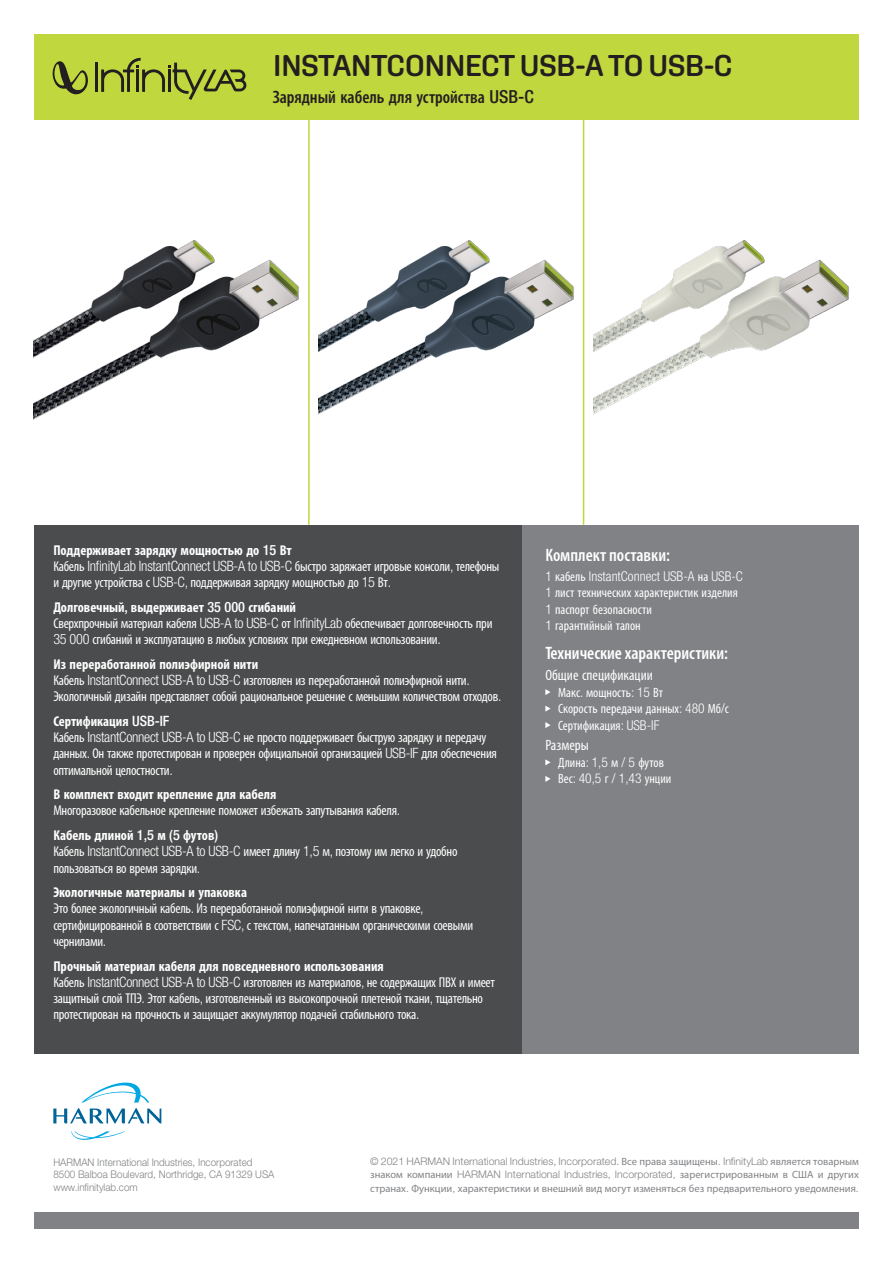
<style>
.page{position:relative;width:893px;height:1263px;background:#fff}
.page>*{position:absolute;margin:0;border:0;box-sizing:border-box;transform-origin:0 0}
.t1{font:600 30px "Aglet Sans";letter-spacing:-.025em;color:#231f20}
.t2{font:600 condensed 18px "Myriad Pro";color:#fff}
.t3{font:600 condensed 18px "Myriad Pro";color:#231f20}
.t4{font:condensed 15px "Myriad Pro";color:#fff}
.t5{font:condensed 14.25px/16.2px "Myriad Pro";letter-spacing:-.02em;color:#fff}
.t6{font:700 condensed 14.25px "Myriad Pro";color:#fff}
.t7{font:condensed 13.5px "Myriad Pro";color:#fff}
.t8{font:300 condensed 13.5px "Helvetica Neue LT Pro";color:#fff}
.t9{font:10.5px/13.5px "Myriad Pro";color:#808285;text-align:justify}
.t10{font:300 10.5px "Helvetica Neue LT Pro";color:#808285;scale:.94 1}
.s1{font-family:"Helvetica Neue LT Pro";font-weight:500}
.s2{font-family:"Helvetica Neue LT Pro";font-weight:300}
.s3{font-family:"Myriad Pro";font-weight:400}
</style>
<div class="page">
<img style="left:593px;top:240px;width:256px;height:175px">
<img style="left:318px;top:200px;width:265px;height:244px">
<img style="left:33px;top:240px;width:266px;height:180px">
<hr style="left:308px;top:119px;width:2px;height:406px;background:#c0d73d">
<hr style="left:583px;top:119px;width:1px;height:406px;background:#c0d73d">
<div style="left:34px;top:1213px;width:825px;height:16px;background:#808285"></div>
<svg style="left:82px;top:1082px;width:67px;height:20px"></svg>
<svg style="left:71px;top:1131px;width:54px;height:9px"></svg>
<svg style="left:53px;top:1108px;width:108px;height:15px"></svg>
<div style="left:34px;top:34px;width:825px;height:85px;background:#c0d73d"></div>
<hr style="left:95px;top:63px;width:3px;height:29px;background:#231f20">
<svg style="left:52px;top:61px;width:36px;height:33px"></svg>
<svg style="left:101px;top:58px;width:145px;height:42px"></svg>
<div style="left:34px;top:525px;width:489px;height:528px;background:#4b4c4d"></div>
<div style="left:523px;top:525px;width:336px;height:528px;background:#808285"></div>
<svg style="left:545px;top:689px;width:6px;height:6px"></svg>
<svg style="left:545px;top:706px;width:6px;height:6px"></svg>
<svg style="left:545px;top:722px;width:6px;height:6px"></svg>
<svg style="left:545px;top:759px;width:6px;height:6px"></svg>
<svg style="left:545px;top:776px;width:6px;height:6px"></svg>
<p class="t1" style="left:273px;top:48px;width:462px">INSTANTCONNECT USB-A TO USB-C</p>
<p class="t3" style="left:273px;top:87px;width:263px">Зарядный кабель для устройства <span class="s1">USB-C</span></p>
<p class="t6" style="left:53px;top:541px;width:240px">Поддерживает зарядку мощностью до <span class="s1">15</span> Вт</p>
<p class="t5" style="left:53px;top:558px;width:448px">Кабель <span class="s2">InfinityLab InstantConnect USB-A to USB-C</span> быстро заряжает игровые консоли<span class="s2">,</span> телефоны и другие устройства с <span class="s2">USB-C,</span> поддерживая зарядку мощностью до <span class="s2">15</span> Вт<span class="s2">.</span></p>
<p class="t6" style="left:53px;top:598px;width:244px">Долговечный<span class="s1">,</span> выдерживает <span class="s1">35 000</span> сгибаний</p>
<p class="t5" style="left:53px;top:615px;width:441px">Сверхпрочный материал кабеля <span class="s2">USB-A to USB-C</span> от <span class="s2">InfinityLab</span> обеспечивает долговечность при<br><span class="s2">35 000</span> сгибаний и эксплуатацию в любых условиях при ежедневном использовании<span class="s2">.</span></p>
<p class="t6" style="left:53px;top:655px;width:206px">Из переработанной полиэфирной нити</p>
<p class="t5" style="left:53px;top:672px;width:450px">Кабель <span class="s2">InstantConnect USB-A to USB-C</span> изготовлен из переработанной полиэфирной нити<span class="s2">.<br></span>Экологичный дизайн представляет собой рациональное решение с меньшим количеством отходов<span class="s2">.</span></p>
<p class="t6" style="left:53px;top:712px;width:118px">Сертификация <span class="s1">USB-IF</span></p>
<p class="t5" style="left:53px;top:729px;width:445px">Кабель <span class="s2">InstantConnect USB-A to USB-C</span> не просто поддерживает быструю зарядку и передачу данных<span class="s2">.</span> Он также протестирован и проверен официальной организацией <span class="s2">USB-IF</span> для обеспечения оптимальной целостности<span class="s2">.</span></p>
<p class="t6" style="left:53px;top:785px;width:224px">В комплект входит крепление для кабеля</p>
<p class="t5" style="left:53px;top:802px;width:348px">Многоразовое кабельное крепление поможет избежать запутывания кабеля<span class="s2">.</span></p>
<p class="t6" style="left:53px;top:826px;width:166px">Кабель длиной <span class="s1">1,5</span> м <span class="s1">(5</span> футов<span class="s1">)</span></p>
<p class="t5" style="left:53px;top:843px;width:406px">Кабель <span class="s2">InstantConnect USB-A to USB-C</span> имеет длину <span class="s2">1,5</span> м<span class="s2">,</span> поэтому им легко и удобно пользоваться во время зарядки<span class="s2">.</span></p>
<p class="t6" style="left:53px;top:883px;width:195px">Экологичные материалы и упаковка</p>
<p class="t5" style="left:53px;top:900px;width:421px">Это более экологичный кабель<span class="s2">.</span> Из переработанной полиэфирной нити в упаковке<span class="s2">, </span>сертифицированной в соответствии с <span class="s2">FSC,</span> с текстом<span class="s2">,</span> напечатанным органическими соевыми чернилами<span class="s2">.</span></p>
<p class="t6" style="left:53px;top:957px;width:332px">Прочный материал кабеля для повседневного использования</p>
<p class="t5" style="left:53px;top:974px;width:443px">Кабель <span class="s2">InstantConnect USB-A to USB-C</span> изготовлен из материалов<span class="s2">,</span> не содержащих ПВХ и имеет защитный слой ТПЭ<span class="s2">.</span> Этот кабель<span class="s2">,</span> изготовленный из высокопрочной плетеной ткани<span class="s2">,</span> тщательно протестирован на прочность и защищает аккумулятор подачей стабильного тока<span class="s2">.</span></p>
<p class="t2" style="left:545px;top:545px;width:126px">Комплект поставки:</p>
<p class="t8" style="left:545px;top:569px;width:199px">1 <span class="s3">кабель</span> InstantConnect USB-A <span class="s3">на</span> USB-C</p>
<p class="t7" style="left:545px;top:585px;width:194px"><span class="s2">1</span> лист технических характеристик изделия</p>
<p class="t7" style="left:545px;top:601px;width:108px"><span class="s2">1</span> паспорт безопасности</p>
<p class="t7" style="left:545px;top:617px;width:97px"><span class="s2">1</span> гарантийный талон</p>
<p class="t2" style="left:545px;top:643px;width:184px">Технические характеристики:</p>
<p class="t4" style="left:545px;top:666px;width:109px">Общие спецификации</p>
<p class="t7" style="left:558px;top:684px;width:106px">Макс<span class="s2">.</span> мощность<span class="s2">: 15</span> Вт</p>
<p class="t7" style="left:558px;top:700px;width:172px">Скорость передачи данных<span class="s2">: 480</span> Мб<span class="s2">/</span>с</p>
<p class="t7" style="left:558px;top:717px;width:103px">Сертификация<span class="s2">: USB-IF</span></p>
<p class="t4" style="left:545px;top:736px;width:45px">Размеры</p>
<p class="t7" style="left:558px;top:754px;width:107px">Длина<span class="s2">: 1,5</span> м <span class="s2">/ 5</span> футов</p>
<p class="t8" style="left:558px;top:771px;width:115px"><span class="s3">Вес</span>: 40,5 <span class="s3">г</span> / 1,43 <span class="s3">унции</span></p>
<p class="t10" style="left:53px;top:1155px;width:213px">HARMAN International Industries, Incorporated</p>
<p class="t10" style="left:53px;top:1168px;width:237px">8500 Balboa Boulevard, Northridge, CA 91329 USA</p>
<p class="t10" style="left:53px;top:1181px;width:91px">www.infinitylab.com</p>
<p class="t9" style="left:370px;top:1154px;width:490px"><span class="s2">© 2021 HARMAN International Industries, Incorporated.</span> Все права защищены<span class="s2">. InfinityLab</span> является товарным знаком компании <span class="s2">HARMAN International Industries, Incorporated,</span> зарегистрированным в США и других странах<span class="s2">.</span> Функции<span class="s2">,</span> характеристики и внешний вид могут изменяться без предварительного уведомления<span class="s2">.</span></p>
</div>
